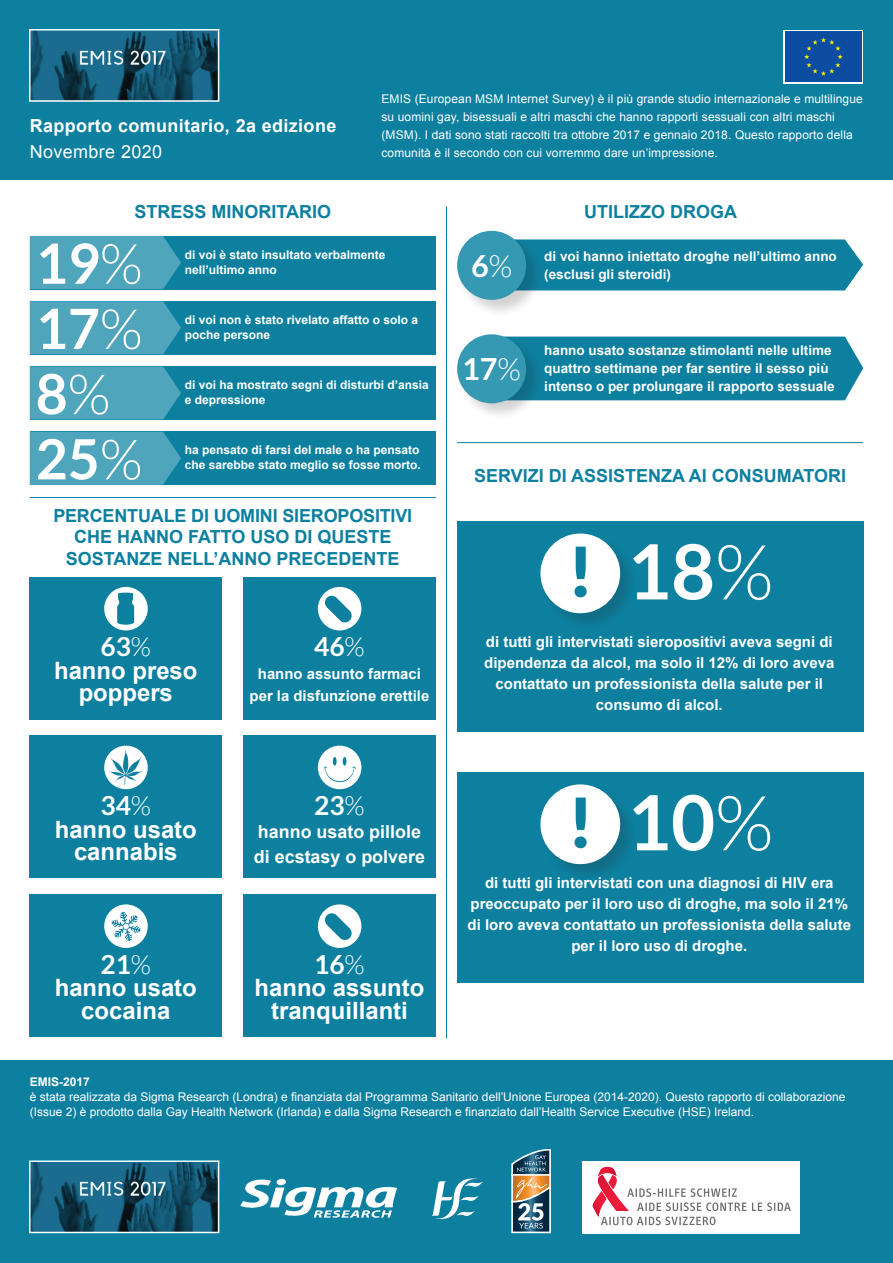
<style>
.page{position:relative;width:893px;height:1263px;background:#fff}
.page>*{position:absolute;margin:0;border:0;box-sizing:border-box;transform-origin:0 0}
.t1{font:700 76.05px "Lato";color:#fff}
.t2{font:700 55.5px "Lato";color:#fff}
.t3{font:700 30.6px "Lato";color:#fff}
.t4{font:700 26.4px "Lato";color:#fff}
.t5{font:700 23.85px/22.5px "Arial";color:#fff;text-align:center}
.t6{font:700 18px/21.6px "Arial";color:#0d80a0;text-align:center}
.t7{font:700 18px "Arial";letter-spacing:.02em;color:#fff}
.t8{font:18px "Arial";letter-spacing:.02em;color:#fff}
.t9{font:700 17.85px/25px "Arial";color:#fff}
.t10{font:700 15px/21px "Arial";color:#fff;text-align:center}
.t11{font:700 14.85px/22.5px "Arial";color:#fff;text-align:center}
.t12{font:700 13.5px/18px "Arial";color:#fff}
.t13{font:12px/18px "Arial";letter-spacing:.01em;color:#fff}
.t14{font:700 12px/15px "Arial";color:#fff}
.s1{font-weight:300}
</style>
<div class="page">
<div style="left:0;top:1060px;width:893px;height:203px;background:#0d80a0"></div>
<div style="left:0;top:0;width:893px;height:179px;background:#0d80a0"></div>
<div style="left:784px;top:30px;width:79px;height:54px;background:#fff"></div>
<div style="left:785px;top:31px;width:77px;height:51px;background:#0d4da1"></div>
<svg style="left:804px;top:37px;width:39px;height:39px"></svg>
<img style="left:32px;top:32px;width:184px;height:67px">
<div style="left:29px;top:29px;width:190px;height:73px;border:2px solid #fff"></div>
<img style="left:32px;top:1163px;width:184px;height:67px">
<div style="left:29px;top:1160px;width:190px;height:73px;border:2px solid #fff"></div>
<div style="left:544px;top:239px;width:319px;height:51px;background:#0d80a0"></div>
<div style="left:544px;top:337px;width:319px;height:63px;background:#0d80a0"></div>
<div style="left:457px;top:230px;width:87px;height:87px;background:#231f20;opacity:.2"></div>
<div style="left:457px;top:231px;width:69px;height:69px;background:#3699b3;border-radius:50%"></div>
<div style="left:457px;top:334px;width:87px;height:87px;background:#231f20;opacity:.2"></div>
<div style="left:457px;top:334px;width:69px;height:69px;background:#3699b3;border-radius:50%"></div>
<div style="left:30px;top:577px;width:192px;height:142px;background:#0d80a0"></div>
<div style="left:104px;top:587px;width:44px;height:43px;background:#fff;border-radius:50%"></div>
<div style="left:243px;top:577px;width:193px;height:142px;background:#0d80a0"></div>
<div style="left:318px;top:587px;width:43px;height:43px;background:#fff;border-radius:50%"></div>
<svg style="left:325px;top:595px;width:27px;height:28px"></svg>
<div style="left:30px;top:736px;width:192px;height:142px;background:#0d80a0"></div>
<div style="left:104px;top:746px;width:44px;height:43px;background:#fff;border-radius:50%"></div>
<div style="left:243px;top:736px;width:193px;height:142px;background:#0d80a0"></div>
<div style="left:318px;top:746px;width:43px;height:43px;background:#fff;border-radius:50%"></div>
<div style="left:30px;top:894px;width:192px;height:143px;background:#0d80a0"></div>
<div style="left:104px;top:904px;width:44px;height:44px;background:#fff;border-radius:50%"></div>
<div style="left:243px;top:894px;width:193px;height:143px;background:#0d80a0"></div>
<div style="left:318px;top:904px;width:43px;height:44px;background:#fff;border-radius:50%"></div>
<svg style="left:325px;top:913px;width:27px;height:27px"></svg>
<div style="left:457px;top:522px;width:406px;height:210px;background:#0d80a0"></div>
<div style="left:457px;top:772px;width:406px;height:211px;background:#0d80a0"></div>
<div style="left:540px;top:533px;width:98px;height:98px;background:#231f20;opacity:.2"></div>
<div style="left:540px;top:533px;width:80px;height:80px;background:#fff;border-radius:50%"></div>
<svg style="left:574px;top:547px;width:13px;height:50px"></svg>
<div style="left:540px;top:784px;width:98px;height:98px;background:#231f20;opacity:.2"></div>
<div style="left:540px;top:784px;width:80px;height:80px;background:#fff;border-radius:50%"></div>
<svg style="left:574px;top:797px;width:13px;height:51px"></svg>
<svg style="left:240px;top:1178px;width:157px;height:40px"></svg>
<svg style="left:431px;top:1178px;width:52px;height:42px"></svg>
<svg style="left:511px;top:1149px;width:40px;height:85px;background:#788584"></svg>
<div style="left:30px;top:366px;width:405px;height:54px;background:#0d80a0"></div>
<svg style="left:30px;top:366px;width:151px;height:54px;background:#4aa2b8"></svg>
<div style="left:30px;top:432px;width:405px;height:53px;background:#0d80a0"></div>
<svg style="left:30px;top:432px;width:151px;height:53px;background:#4aa2b9"></svg>
<div style="left:30px;top:301px;width:405px;height:53px;background:#0d80a0"></div>
<svg style="left:30px;top:301px;width:151px;height:53px;background:#4aa2b9"></svg>
<div style="left:30px;top:236px;width:405px;height:53px;background:#0d80a0"></div>
<div style="left:30px;top:236px;width:151px;height:53px;background:#4fa5bb"></div>
<hr style="left:446px;top:206px;width:1px;height:832px;background:#0d80a0">
<hr style="left:30px;top:497px;width:406px;height:1px;background:#0d80a0">
<hr style="left:457px;top:442px;width:406px;height:1px;background:#0d80a0">
<svg style="left:109px;top:750px;width:33px;height:35px"></svg>
<svg style="left:112px;top:912px;width:29px;height:29px"></svg>
<svg style="left:117px;top:593px;width:17px;height:32px"></svg>
<svg style="left:324px;top:757px;width:32px;height:25px"></svg>
<div style="left:583px;top:1161px;width:217px;height:72px;background:#fff"></div>
<svg style="left:592px;top:1167px;width:199px;height:58px"></svg>
<h3 class="t7" style="left:30px;top:114px;width:308px">Rapporto comunitario, 2a edizione</h3>
<h3 class="t8" style="left:30px;top:140px;width:134px">Novembre 2020</h3>
<h3 class="t6" style="left:134px;top:201px;width:198px">STRESS MINORITARIO</h3>
<p class="t13" style="left:381px;top:90px;width:483px">EMIS (European MSM Internet Survey) è il più grande studio internazionale e multilingue su uomini gay, bisessuali e altri maschi che hanno rapporti sessuali con altri maschi (MSM). I dati sono stati raccolti tra ottobre 2017 e gennaio 2018. Questo rapporto della comunità è il secondo con cui vorremmo dare un’impressione.</p>
<h3 class="t6" style="left:584px;top:201px;width:154px">UTILIZZO DROGA</h3>
<h2 class="t2" style="left:36px;top:232px;width:108px">19<span class="s1">%</span></h2>
<p class="t14" style="left:185px;top:247px;width:202px">di voi è stato insultato verbalmente nell’ultimo anno</p>
<h2 class="t2" style="left:36px;top:297px;width:108px">17<span class="s1">%</span></h2>
<p class="t14" style="left:185px;top:312px;width:235px">di voi non è stato rivelato affatto o solo a poche persone</p>
<h2 class="t2" style="left:36px;top:362px;width:76px">8<span class="s1">%</span></h2>
<p class="t14" style="left:185px;top:378px;width:246px">di voi ha mostrato segni di disturbi d’ansia e depressione</p>
<h2 class="t2" style="left:36px;top:427px;width:108px">25<span class="s1">%</span></h2>
<p class="t14" style="left:185px;top:443px;width:238px">ha pensato di farsi del male o ha pensato che sarebbe stato meglio se fosse morto.</p>
<h3 class="t6" style="left:53px;top:505px;width:360px">PERCENTUALE DI UOMINI SIEROPOSITIVI<br>CHE HANNO FATTO USO DI QUESTE<br>SOSTANZE NELL’ANNO PRECEDENTE</h3>
<h3 class="t4" style="left:100px;top:632px;width:52px">63<span class="s1">%</span></h3>
<h3 class="t5" style="left:54px;top:660px;width:145px">hanno preso poppers</h3>
<h3 class="t4" style="left:100px;top:790px;width:52px">34<span class="s1">%</span></h3>
<h3 class="t5" style="left:55px;top:819px;width:144px">hanno usato cannabis</h3>
<h3 class="t4" style="left:100px;top:949px;width:52px">21<span class="s1">%</span></h3>
<h3 class="t5" style="left:55px;top:977px;width:144px">hanno usato cocaina</h3>
<h3 class="t4" style="left:314px;top:632px;width:52px">46<span class="s1">%</span></h3>
<p class="t11" style="left:250px;top:663px;width:181px">hanno assunto farmaci per la disfunzione erettile</p>
<h3 class="t4" style="left:314px;top:790px;width:52px">23<span class="s1">%</span></h3>
<h3 class="t9" style="left:254px;top:819px;width:173px">hanno usato pillole di ecstasy o polvere</h3>
<h3 class="t4" style="left:314px;top:949px;width:52px">16<span class="s1">%</span></h3>
<h3 class="t5" style="left:254px;top:977px;width:171px">hanno assunto tranquillanti</h3>
<h3 class="t3" style="left:471px;top:248px;width:43px">6<span class="s1">%</span></h3>
<p class="t12" style="left:544px;top:248px;width:294px">di voi hanno iniettato droghe nell’ultimo anno (esclusi gli steroidi)</p>
<h3 class="t3" style="left:462px;top:352px;width:60px">17<span class="s1">%</span></h3>
<p class="t12" style="left:544px;top:342px;width:292px">hanno usato sostanze stimolanti nelle ultime quattro settimane per far sentire il sesso più intenso o per prolungare il rapporto sessuale</p>
<h3 class="t6" style="left:474px;top:465px;width:374px">SERVIZI DI ASSISTENZA AI CONSUMATORI</h3>
<h1 class="t1" style="left:627px;top:528px;width:148px">18<span class="s1">%</span></h1>
<p class="t10" style="left:484px;top:632px;width:352px">di tutti gli intervistati sieropositivi aveva segni di dipendenza da alcol, ma solo il 12% di loro aveva contattato un professionista della salute per il consumo di alcol.</p>
<h1 class="t1" style="left:627px;top:779px;width:148px">10<span class="s1">%</span></h1>
<p class="t10" style="left:468px;top:872px;width:385px">di tutti gli intervistati con una diagnosi di HIV era preoccupato per il loro uso di droghe, ma solo il 21% di loro aveva contattato un professionista della salute per il loro uso di droghe.</p>
<p class="t14" style="left:30px;top:1074px;width:62px">EMIS-2017</p>
<p class="t13" style="left:30px;top:1089px;width:817px;line-height:15px">è stata realizzata da Sigma Research (Londra) e finanziata dal Programma Sanitario dell’Unione Europea (2014-2020). Questo rapporto di collaborazione (Issue 2) è prodotto dalla Gay Health Network (Irlanda) e dalla Sigma Research e finanziato dall’Health Service Executive (HSE) Ireland.</p>
</div>
